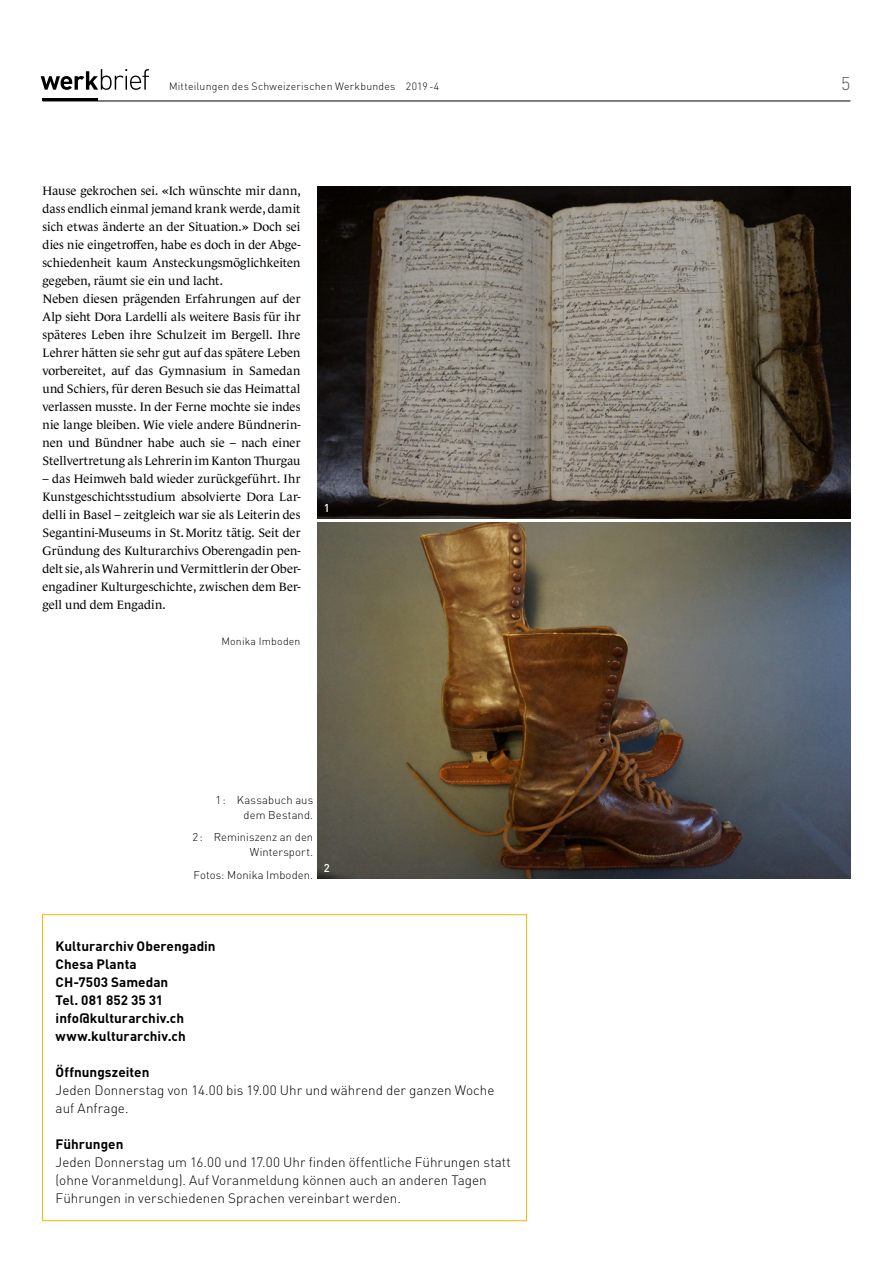
<style>
.page{position:relative;width:893px;height:1263px;background:#fff}
.page>*{position:absolute;margin:0;border:0;box-sizing:border-box;transform-origin:0 0}
.t1{font:300 18px "DINOT";color:#57514d}
.t2{font:300 13.5px/18px "DINOT";color:#000}
.t3{font:700 13.5px/18px "DINOT";color:#000}
.t4{font:12.3px/18px "Le Monde Journal Std";color:#000}
.t5{font:300 11.25px/15px "DINOT";letter-spacing:.01em;color:#000;text-align:right}
.t6{font:500 11.25px "DINOT";color:#fff}
.t7{font:300 10.5px "DINOT";letter-spacing:.02em;color:#000}
</style>
<div class="page">
<hr style="left:43px;top:101px;width:807px;height:1px;background:#000">
<hr style="left:43px;top:99px;width:55px;height:2px;background:#000">
<svg style="left:41px;top:69px;width:108px;height:21px"></svg>
<img style="left:317px;top:186px;width:533px;height:332px">
<img style="left:317px;top:523px;width:533px;height:356px">
<div style="left:42px;top:914px;width:485px;height:307px;border:1px solid #fbb800"></div>
<p class="t7" style="left:169px;top:79px;width:272px">Mitteilungen des Schweizerischen Werkbundes 2019-4</p>
<h1 class="t1" style="left:841px;top:71px;width:11px">5</h1>
<p class="t4" style="left:43px;top:181px;width:259px">Hause gekrochen sei. «Ich wünschte mir dann, dass endlich einmal jemand krank werde, damit sich etwas änderte an der Situation.» Doch sei dies nie eingetroffen, habe es doch in der Abge&shy;schiedenheit kaum Ansteckungsmöglichkeiten gegeben, räumt sie ein und lacht.<br>Neben diesen prägenden Erfahrungen auf der Alp sieht Dora Lardelli als weitere Basis für ihr späteres Leben ihre Schulzeit im Bergell. Ihre Lehrer hätten sie sehr gut auf das spätere Leben vorbereitet, auf das Gymnasium in Samedan und Schiers, für deren Besuch sie das Heimattal verlassen musste. In der Ferne mochte sie indes nie lange bleiben. Wie viele andere Bündnerin&shy;nen und Bündner habe auch sie – nach einer Stellvertretung als Lehrerin im Kanton Thurgau</p>
<p class="t4" style="left:43px;top:469px;width:259px;text-align:justify">– das Heimweh bald wieder zurückgeführt. Ihr Kunstgeschichtsstudium absolvierte Dora Lar&shy;delli in Basel – zeitgleich war sie als Leiterin des Segantini-Museums in St.Moritz tätig. Seit der Gründung des Kulturarchivs Oberengadin pen&shy;delt sie, als Wahrerin und Vermittlerin der Ober&shy;engadiner Kulturgeschichte, zwischen dem Ber&shy;gell und dem Engadin.</p>
<p class="t7" style="left:221px;top:634px;width:81px">Monika Imboden</p>
<p class="t6" style="left:324px;top:500px;width:7px">1</p>
<p class="t5" style="left:216px;top:792px;width:99px">1: Kassabuch aus dem Bestand.</p>
<p class="t5" style="left:192px;top:829px;width:122px">2: Reminiszenz an den<br>Wintersport.</p>
<p class="t5" style="left:194px;top:866px;width:121px">Fotos: Monika Imboden.</p>
<p class="t6" style="left:324px;top:860px;width:7px">2</p>
<p class="t3" style="left:56px;top:936px;width:162px">Kulturarchiv Oberengadin<br>Chesa Planta<br>CH-7503 Samedan<br>Tel. 081 852 35 31 info@kulturarchiv.ch www.kulturarchiv.ch</p>
<p class="t3" style="left:56px;top:1062px;width:95px">Öffnungszeiten</p>
<p class="t2" style="left:56px;top:1080px;width:440px">Jeden Donnerstag von 14.00 bis 19.00 Uhr und während der ganzen Woche auf Anfrage.</p>
<p class="t3" style="left:56px;top:1134px;width:69px">Führungen</p>
<p class="t2" style="left:56px;top:1152px;width:457px">Jeden Donnerstag um 16.00 und 17.00 Uhr finden öffentliche Führungen statt (ohne Voranmeldung). Auf Voranmeldung können auch an anderen Tagen<br>Führungen in verschiedenen Sprachen vereinbart werden.</p>
</div>
